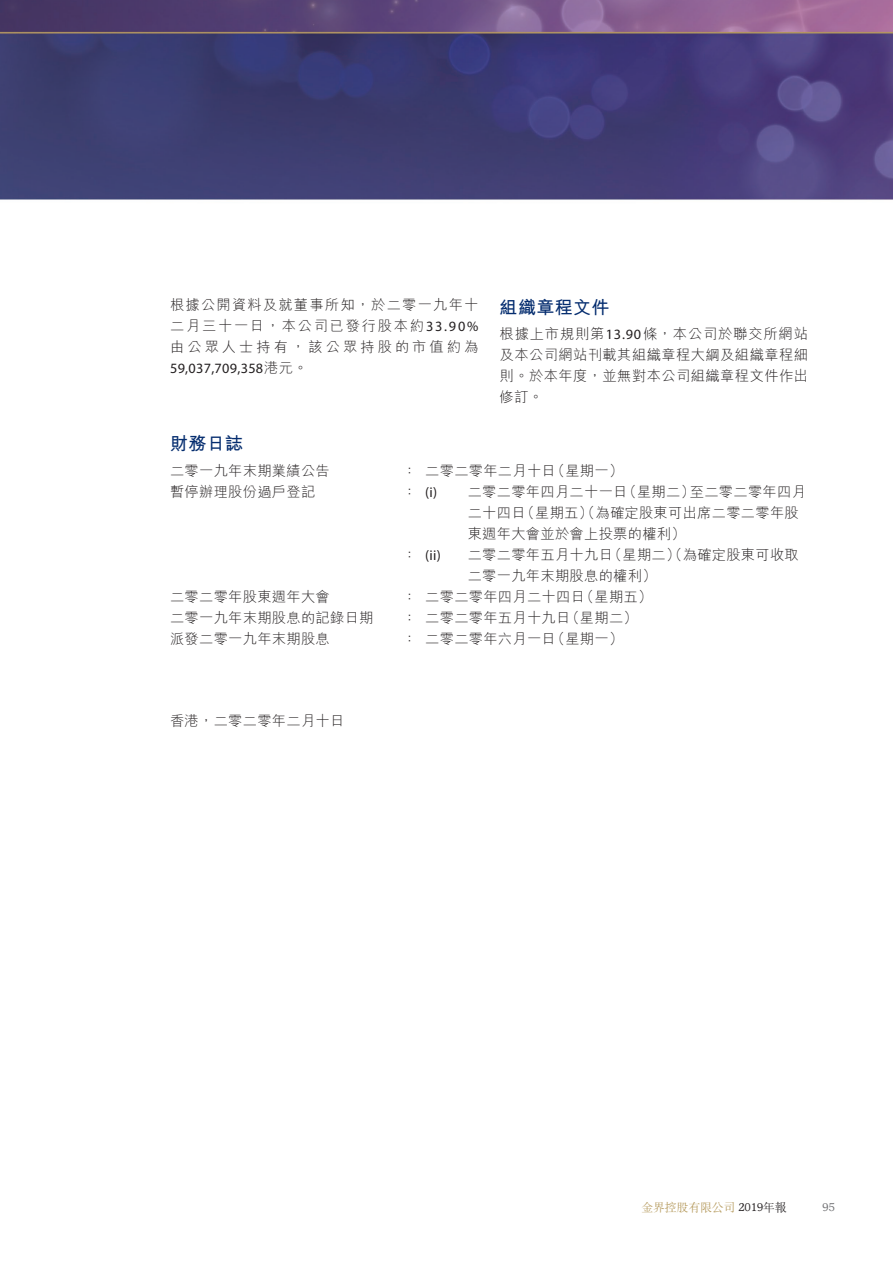
<style>
.page{position:relative;width:893px;height:1263px;background:#fff}
.page>*{position:absolute;margin:0;border:0;box-sizing:border-box;transform-origin:0 0}
.t1{font:700 18px "M Hei HK";letter-spacing:.02em;color:#052d6f}
.t2{font:300 14.25px/21px "M Hei HK";letter-spacing:.02em;color:#231f20;text-align:justify}
.t3{font:14.25px "Myriad Pro";letter-spacing:.02em;color:#231f20}
.t4{font:300 12px "M Sung HK";letter-spacing:-.025em;color:#b39758}
.t5{font:12px "Garth Graphic Std";color:#6c6d70}
.s1{font-family:"Myriad Pro";font-weight:400}
.s2{font-family:"M Hei HK";font-weight:300}
.s3{font-family:"Garth Graphic Std";font-weight:400;color:#231f20}
.s4{color:#231f20}
</style>
<div class="page">
<img style="left:0;top:0;width:893px;height:200px">
<p class="t2" style="left:170px;top:294px;width:310px">根據公開資料及就董事所知，於二零一九年十二月三十一日，本公司已發行股本約<span class="s1">33.90%</span>由公眾人士持有，該公眾持股的市值約為</p>
<p class="t3" style="left:170px;top:360px;width:139px">59,037,709,358<span class="s2">港元。</span></p>
<p class="t1" style="left:500px;top:294px;width:111px">組織章程文件</p>
<p class="t2" style="left:500px;top:323px;width:310px">根據上市規則第<span class="s1">13.90</span>條，本公司於聯交所網站及本公司網站刊載其組織章程大綱及組織章程細則。於本年度，並無對本公司組織章程文件作出修訂。</p>
<p class="t1" style="left:170px;top:430px;width:75px">財務日誌</p>
<p class="t2" style="left:170px;top:460px;width:161px">二零一九年末期業績公告</p>
<p class="t2" style="left:402px;top:460px;width:222px">：二零二零年二月十日（星期一）</p>
<p class="t2" style="left:170px;top:481px;width:147px">暫停辦理股份過戶登記</p>
<p class="t3" style="left:402px;top:483px;width:36px"><span class="s2">：</span> (i)</p>
<p class="t2" style="left:468px;top:481px;width:340px;text-align:left">二零二零年四月二十一日（星期二）至二零二零年四月二十四日（星期五）（為確定股東可出席二零二零年股東週年大會並於會上投票的權利）</p>
<p class="t3" style="left:402px;top:546px;width:40px"><span class="s2">：</span> (ii)</p>
<p class="t2" style="left:468px;top:544px;width:333px">二零二零年五月十九日（星期二）（為確定股東可收取二零一九年末期股息的權利）</p>
<p class="t2" style="left:170px;top:586px;width:161px">二零二零年股東週年大會</p>
<p class="t2" style="left:402px;top:586px;width:251px">：二零二零年四月二十四日（星期五）</p>
<p class="t2" style="left:170px;top:607px;width:205px">二零一九年末期股息的記錄日期</p>
<p class="t2" style="left:402px;top:607px;width:237px">：二零二零年五月十九日（星期二）</p>
<p class="t2" style="left:170px;top:628px;width:161px">派發二零一九年末期股息</p>
<p class="t2" style="left:402px;top:628px;width:222px">：二零二零年六月一日（星期一）</p>
<p class="t2" style="left:170px;top:710px;width:176px">香港，二零二零年二月十日</p>
<p class="t4" style="left:641px;top:1199px;width:147px">金界控股有限公司 <span class="s3">2019</span><span class="s4">年報</span></p>
<p class="t5" style="left:822px;top:1200px;width:14px">95</p>
</div>
